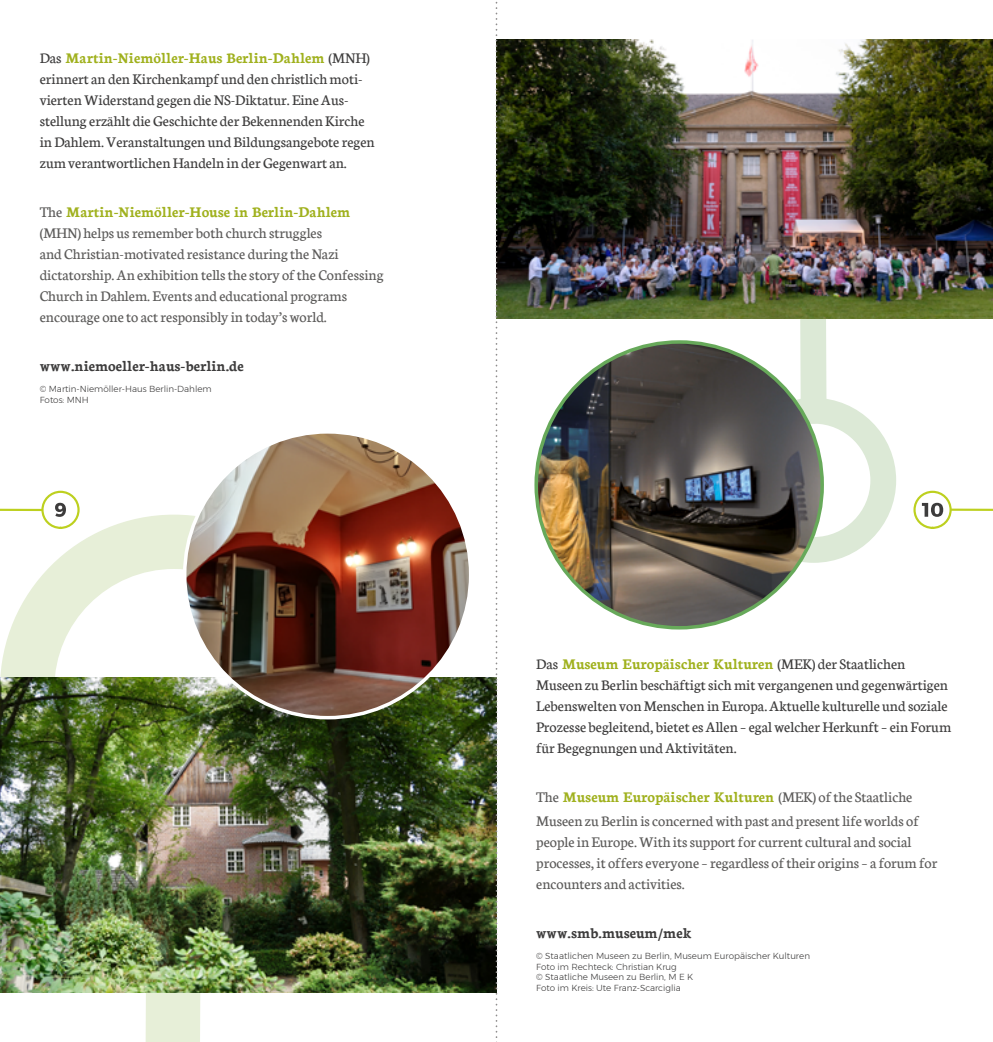
<style>
.page{position:relative;width:993px;height:1042px;background:#fff}
.page>*{position:absolute;margin:0;border:0;box-sizing:border-box;transform-origin:0 0}
.t1{font:15.75px/21px "Neuton";color:#3d3c3c}
.t2{font:15.75px/21px "Neuton";color:#5b5a59}
.t3{font:700 15.75px "Neuton";color:#3d3c3c}
.t4{font:300 8.75px/10.5px "Montserrat";color:#3d3c3c}
.s1{font-weight:700;color:#a0b11e}
</style>
<div class="page">
<svg style="left:144px;top:992px;width:57px;height:50px;background:#e5edd7"></svg>
<svg style="left:0;top:515px;width:196px;height:162px"></svg>
<svg style="left:800px;top:319px;width:95px;height:244px"></svg>
<img style="left:0;top:677px;width:495px;height:315px">
<img style="left:497px;top:40px;width:495px;height:279px">
<img style="left:538px;top:342px;width:283px;height:286px">
<svg style="left:495px;top:1px;width:2px;height:1041px"></svg>
<hr style="left:0;top:508px;width:42px;height:3px;background:#bdd01f">
<svg style="left:41px;top:491px;width:39px;height:38px"></svg>
<svg style="left:55px;top:503px;width:11px;height:14px"></svg>
<hr style="left:950px;top:508px;width:42px;height:3px;background:#bdd01f">
<svg style="left:913px;top:491px;width:38px;height:38px"></svg>
<svg style="left:921px;top:503px;width:21px;height:14px"></svg>
<img style="left:185px;top:432px;width:285px;height:286px;border-radius:143px">
<p class="t1" style="left:40px;top:48px;width:336px">Das <span class="s1">Martin-Niemöller-Haus Berlin-Dahlem</span> (MNH) erinnert an den Kirchenkampf und den christlich moti&shy;vierten Widerstand gegen die NS-Diktatur. Eine Aus&shy;stellung erzählt die Geschichte der Bekennenden Kirche in Dahlem. Veranstaltungen und Bildungsangebote regen zum verantwortlichen Handeln in der Gegenwart an.</p>
<p class="t2" style="left:40px;top:202px;width:345px">The <span class="s1">Martin-Niemöller-House in Berlin-Dahlem </span>(MHN) helps us remember both church struggles<br>and Christian-motivated resistance during the Nazi dictatorship. An exhibition tells the story of the Confessing Church in Dahlem. Events and educational programs encourage one to act responsibly in today’s world.</p>
<p class="t3" style="left:40px;top:357px;width:205px">www.niemoeller-haus-berlin.de</p>
<p class="t4" style="left:40px;top:384px;width:173px">© Martin-Niemöller-Haus Berlin-Dahlem<br>Fotos: MNH</p>
<p class="t1" style="left:536px;top:653px;width:416px">Das <span class="s1">Museum Europäischer Kulturen</span> (MEK) der Staatlichen Museen zu Berlin beschäftigt sich mit vergangenen und gegenwärtigen Lebenswelten von Menschen in Europa. Aktuelle kulturelle und soziale Prozesse begleitend, bietet es Allen – egal welcher Herkunft – ein Forum für Begegnungen und Aktivitäten.</p>
<p class="t2" style="left:536px;top:784px;width:384px;line-height:24.5px">The <span class="s1">Museum Europäischer Kulturen</span> (MEK) of the Staatliche<br>Museen zu Berlin is concerned with past and present life worlds of</p>
<p class="t2" style="left:536px;top:832px;width:402px">people in Europe. With its support for current cultural and social processes, it offers everyone – regardless of their origins – a forum for encounters and activities.</p>
<p class="t3" style="left:536px;top:924px;width:157px">www.smb.museum/mek</p>
<p class="t4" style="left:536px;top:951px;width:275px">© Staatlichen Museen zu Berlin, Museum Europäischer Kulturen Foto im Rechteck: Christian Krug<br>© Staatliche Museen zu Berlin, M E K<br>Foto im Kreis: Ute Franz-Scarciglia</p>
</div>
